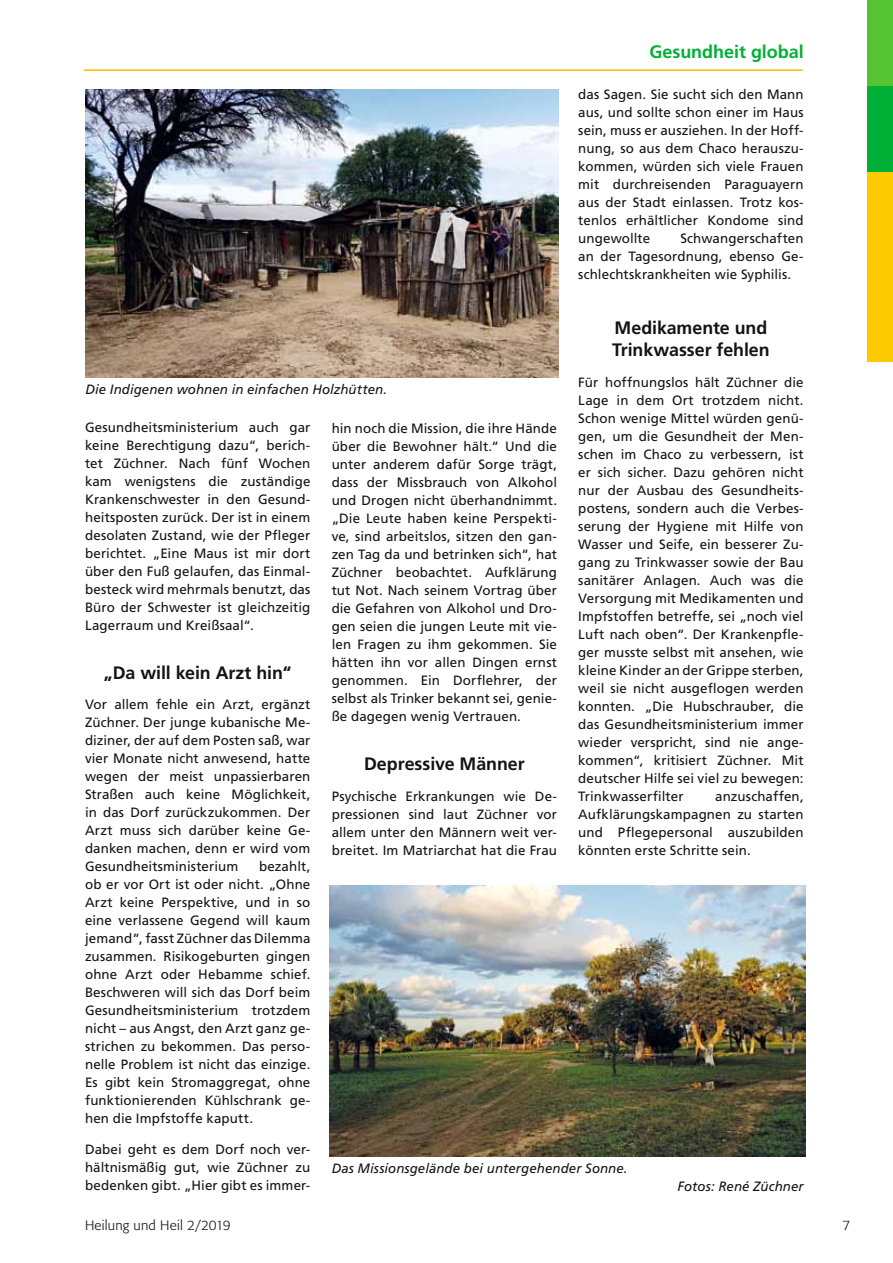
<style>
.page{position:relative;width:893px;height:1263px;background:#fff}
.page>*{position:absolute;margin:0;border:0;box-sizing:border-box;transform-origin:0 0}
.t1{font:700 18px/22.5px "Frutiger LT";letter-spacing:-.005em;color:#141414}
.t2{font:700 18px "Frutiger LT";letter-spacing:-.005em;color:#00b036}
.t3{font:13.5px/18px "Frutiger LT";letter-spacing:.005em;color:#141414;text-align:justify}
.t4{font:italic 13.5px "Frutiger LT";letter-spacing:.01em;color:#141414}
.t5{font:300 13.5px "Formata BQ";letter-spacing:.015em;color:#141414}
</style>
<div class="page">
<div style="left:867px;top:172px;width:26px;height:189px;background:#fdc900"></div>
<div style="left:867px;top:0;width:26px;height:87px;background:#56c333"></div>
<div style="left:867px;top:87px;width:26px;height:85px;background:#00b036"></div>
<hr style="left:84px;top:69px;width:719px;height:2px;background:#fbb900">
<img style="left:330px;top:885px;width:475px;height:271px">
<img style="left:85px;top:89px;width:474px;height:288px">
<h1 class="t2" style="left:649px;top:41px;width:156px">Gesundheit global</h1>
<p class="t3" style="left:578px;top:86px;width:227px">das Sagen. Sie sucht sich den Mann aus, und sollte schon einer im Haus sein, muss er ausziehen. In der Hoff&shy;nung, so aus dem Chaco herauszu&shy;kommen, würden sich viele Frauen mit durchreisenden Paraguayern aus der Stadt einlassen. Trotz kos&shy;tenlos erhältlicher Kondome sind ungewollte</p>
<p class="t3" style="left:578px;top:230px;width:227px;text-indent:102px">Schwangerschaften an der Tagesordnung, ebenso Ge&shy;schlechtskrankheiten wie Syphilis.</p>
<h1 class="t1" style="left:612px;top:316px;width:159px">Medikamente und<br>Trinkwasser fehlen</h1>
<p class="t3" style="left:578px;top:373px;width:227px">Für hoffnungslos hält Züchner die Lage in dem Ort trotzdem nicht.<br>Schon wenige Mittel würden genü&shy;gen, um die Gesundheit der Men&shy;schen im Chaco zu verbessern, ist er sich sicher. Dazu gehören nicht nur der Ausbau des Gesundheits&shy;postens, sondern auch die Verbes&shy;serung der Hygiene mit Hilfe von Wasser und Seife, ein besserer Zu&shy;gang zu Trinkwasser sowie der Bau sanitärer Anlagen. Auch was die Versorgung mit Medikamenten und Impfstoffen betreffe, sei „noch viel Luft nach oben“. Der Krankenpfle&shy;ger musste selbst mit ansehen, wie kleine Kinder an der Grippe sterben, weil sie nicht ausgeflogen werden konnten. „Die Hubschrauber, die das Gesundheitsministerium immer wieder verspricht, sind nie ange&shy;kommen“, kritisiert Züchner. Mit deutscher Hilfe sei viel zu bewegen:<br>Trinkwasserfilter</p>
<p class="t4" style="left:85px;top:382px;width:303px">Die Indigenen wohnen in einfachen Holzhütten.</p>
<p class="t3" style="left:85px;top:418px;width:227px">Gesundheitsministerium auch gar keine Berechtigung dazu“, berich&shy;tet Züchner. Nach fünf Wochen kam wenigstens die zuständige Krankenschwester in den Gesund&shy;heitsposten zurück. Der ist in einem desolaten Zustand, wie der Pfleger berichtet. „Eine Maus ist mir dort über den Fuß gelaufen, das Einmal&shy;besteck wird mehrmals benutzt, das Büro der Schwester ist gleichzeitig Lagerraum und Kreißsaal“.</p>
<h1 class="t1" style="left:104px;top:661px;width:189px">„Da will kein Arzt hin“</h1>
<p class="t3" style="left:85px;top:696px;width:227px">Vor allem fehle ein Arzt, ergänzt Züchner. Der junge kubanische Me&shy;diziner, der auf dem Posten saß, war vier Monate nicht anwesend, hatte wegen der meist unpassierbaren Straßen auch keine Möglichkeit, in das Dorf zurückzukommen. Der Arzt muss sich darüber keine Ge&shy;danken machen, denn er wird vom Gesundheitsministerium</p>
<p class="t3" style="left:332px;top:420px;width:227px">hin noch die Mission, die ihre Hände über die Bewohner hält.“ Und die unter anderem dafür Sorge trägt, dass der Missbrauch von Alkohol und Drogen nicht überhandnimmt. „Die Leute haben keine Perspekti&shy;ve, sind arbeitslos, sitzen den gan&shy;zen Tag da und betrinken sich“, hat Züchner beobachtet. Aufklärung tut Not. Nach seinem Vortrag über die Gefahren von Alkohol und Dro&shy;gen seien die jungen Leute mit vie&shy;len Fragen zu ihm gekommen. Sie hätten ihn vor allen Dingen ernst genommen. Ein Dorflehrer, der selbst als Trinker bekannt sei, genie&shy;ße dagegen wenig Vertrauen.</p>
<h1 class="t1" style="left:364px;top:753px;width:162px">Depressive Männer</h1>
<p class="t3" style="left:332px;top:787px;width:227px">Psychische Erkrankungen wie De&shy;pressionen sind laut Züchner vor allem unter den Männern weit ver&shy;breitet. Im Matriarchat hat die Frau</p>
<p class="t3" style="left:578px;top:787px;width:227px;text-indent:137px">anzuschaffen, Aufklärungskampagnen zu starten und Pflegepersonal auszubilden könnten erste Schritte sein.</p>
<p class="t3" style="left:85px;top:858px;width:227px;text-indent:174px">bezahlt, ob er vor Ort ist oder nicht. „Ohne Arzt keine Perspektive, und in so eine verlassene Gegend will kaum jemand“, fasst Züchner das Dilemma zusammen. Risikogeburten gingen ohne Arzt oder Hebamme schief.<br>Beschweren will sich das Dorf beim Gesundheitsministerium trotzdem nicht – aus Angst, den Arzt ganz ge&shy;strichen zu bekommen. Das perso&shy;nelle Problem ist nicht das einzige.<br>Es gibt kein Stromaggregat, ohne funktionierenden Kühlschrank ge&shy;hen die Impfstoffe kaputt.</p>
<p class="t3" style="left:85px;top:1140px;width:227px">Dabei geht es dem Dorf noch ver&shy;hältnismäßig gut, wie Züchner zu bedenken gibt. „Hier gibt es immer-</p>
<p class="t4" style="left:332px;top:1160px;width:297px">Das Missionsgelände bei untergehender Sonne.</p>
<p class="t4" style="left:677px;top:1178px;width:128px">Fotos: René Züchner</p>
<p class="t5" style="left:85px;top:1218px;width:147px">Heilung und Heil 2/2019</p>
<p class="t5" style="left:843px;top:1218px;width:9px">7</p>
</div>
